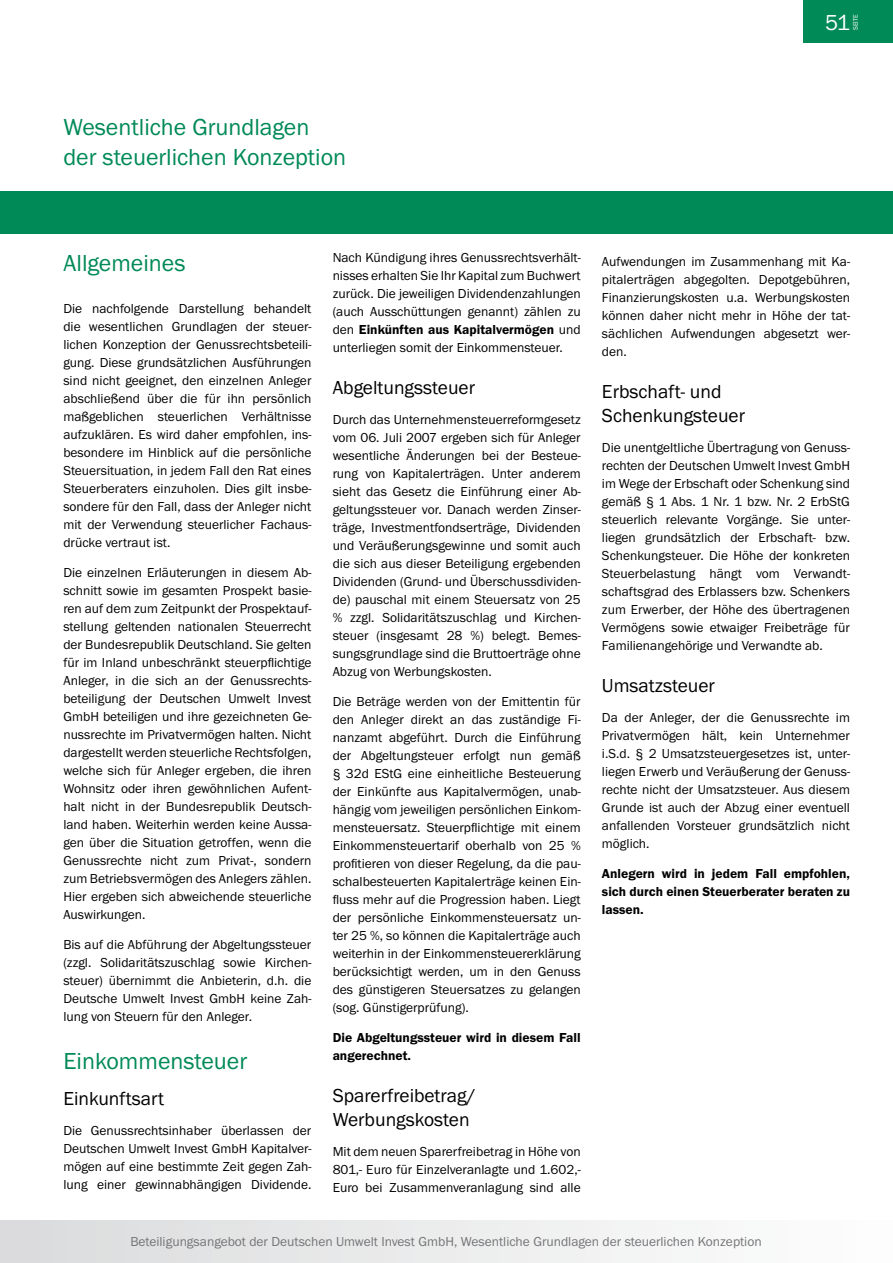
<style>
.page{position:relative;width:893px;height:1263px;background:#fff}
.page>*{position:absolute;margin:0;border:0;box-sizing:border-box;transform-origin:0 0}
.t1{font:24px/30px "Franklin Gothic Itc T";color:#008a57}
.t2{font:22.5px "Franklin Gothic Itc T";color:#fff}
.t3{font:19.5px/24px "Franklin Gothic Itc T";color:#000}
.t4{font:13.5px/18px "Franklin Gothic Itc T";color:#000;text-align:justify}
.t5{font:600 13.5px/18px "Franklin Gothic Itc T";color:#000}
.t6{font:13.5px "Franklin Gothic Itc T";color:#757477}
.t7{font:6.75px "Franklin Gothic Itc T";color:#fff}
.s1{font-weight:600}
</style>
<div class="page">
<div style="left:804px;top:0;width:89px;height:42px;background:#008a57"></div>
<div style="left:0;top:1221px;width:893px;height:42px;background:linear-gradient(to right,#dadbdc,#fefefe)"></div>
<div style="left:0;top:191px;width:893px;height:43px;background:#008a57"></div>
<h2 class="t2" style="left:825px;top:9px;width:27px">51</h2>
<p class="t7" style="left:851px;top:30px;width:18px;rotate:-90deg">SEITE</p>
<h1 class="t1" style="left:63px;top:112px;width:284px">Wesentliche Grundlagen der steuerlichen Konzeption</h1>
<h1 class="t1" style="left:63px;top:247px;width:124px">Allgemeines</h1>
<p class="t4" style="left:63px;top:299px;width:250px">Die nachfolgende Darstellung behandelt die wesentlichen Grundlagen der steuer&shy;lichen Konzeption der Genussrechtsbeteili&shy;gung. Diese grundsätzlichen Ausführungen sind nicht geeignet, den einzelnen Anleger abschließend über die für ihn persönlich maßgeblichen steuerlichen Verhältnisse aufzuklären. Es wird daher empfohlen, ins&shy;besondere im Hinblick auf die persönliche Steuersituation, in jedem Fall den Rat eines Steuerberaters einzuholen. Dies gilt insbe&shy;sondere für den Fall, dass der Anleger nicht mit der Verwendung steuerlicher Fachaus&shy;drücke vertraut ist.</p>
<p class="t4" style="left:63px;top:563px;width:250px">Die einzelnen Erläuterungen in diesem Ab&shy;schnitt sowie im gesamten Prospekt basie&shy;ren auf dem zum Zeitpunkt der Prospektauf&shy;stellung geltenden nationalen Steuerrecht der Bundesrepublik Deutschland. Sie gelten für im Inland unbeschränkt steuerpflichtige Anleger, in die sich an der Genussrechts&shy;beteiligung der Deutschen Umwelt Invest GmbH beteiligen und ihre gezeichneten Ge&shy;nussrechte im Privatvermögen halten. Nicht dargestellt werden steuerliche Rechtsfolgen, welche sich für Anleger ergeben, die ihren Wohnsitz oder ihren gewöhnlichen Aufent&shy;halt nicht in der Bundesrepublik Deutsch&shy;land haben. Weiterhin werden keine Aussa&shy;gen über die Situation getroffen, wenn die Genussrechte nicht zum Privat-, sondern zum Betriebsvermögen des Anlegers zählen.<br>Hier ergeben sich abweichende steuerliche Auswirkungen.</p>
<p class="t4" style="left:63px;top:935px;width:250px">Bis auf die Abführung der Abgeltungssteuer (zzgl. Solidaritätszuschlag sowie Kirchen&shy;steuer) übernimmt die Anbieterin, d.h. die Deutsche Umwelt Invest GmbH keine Zah&shy;lung von Steuern für den Anleger.</p>
<h1 class="t1" style="left:63px;top:1045px;width:185px">Einkommensteuer</h1>
<h3 class="t3" style="left:63px;top:1086px;width:102px">Einkunftsart</h3>
<p class="t4" style="left:63px;top:1121px;width:250px">Die Genussrechtsinhaber überlassen der Deutschen Umwelt Invest GmbH Kapitalver&shy;mögen auf eine bestimmte Zeit gegen Zah&shy;lung einer gewinnabhängigen Dividende.</p>
<p class="t4" style="left:333px;top:249px;width:250px">Nach Kündigung ihres Genussrechtsverhält&shy;nisses erhalten Sie Ihr Kapital zum Buchwert zurück. Die jeweiligen Dividendenzahlungen (auch Ausschüttungen genannt) zählen zu den <span class="s1">Einkünften aus Kapitalvermögen</span> und unterliegen somit der Einkommensteuer.</p>
<h3 class="t3" style="left:333px;top:376px;width:144px">Abgeltungssteuer</h3>
<p class="t4" style="left:333px;top:411px;width:250px">Durch das Unternehmensteuerreformgesetz vom 06. Juli 2007 ergeben sich für Anleger wesentliche Änderungen bei der Besteue&shy;rung von Kapitalerträgen. Unter anderem sieht das Gesetz die Einführung einer Ab&shy;geltungssteuer vor. Danach werden Zinser&shy;träge, Investmentfondserträge, Dividenden und Veräußerungsgewinne und somit auch die sich aus dieser Beteiligung ergebenden Dividenden (Grund- und Überschussdividen&shy;de) pauschal mit einem Steuersatz von 25 % zzgl. Solidaritätszuschlag und Kirchen&shy;steuer (insgesamt 28 %) belegt. Bemes&shy;sungsgrundlage sind die Bruttoerträge ohne Abzug von Werbungskosten.</p>
<p class="t4" style="left:333px;top:693px;width:250px">Die Beträge werden von der Emittentin für den Anleger direkt an das zuständige Fi&shy;nanzamt abgeführt. Durch die Einführung der Abgeltungsteuer erfolgt nun gemäß § 32d EStG eine einheitliche Besteuerung der Einkünfte aus Kapitalvermögen, unab&shy;hängig vom jeweiligen persönlichen Einkom&shy;mensteuersatz. Steuerpflichtige mit einem Einkommensteuertarif oberhalb von 25 % profitieren von dieser Regelung, da die pau&shy;schalbesteuerten Kapitalerträge keinen Ein&shy;fluss mehr auf die Progression haben. Liegt der persönliche Einkommensteuersatz un&shy;ter 25 %, so können die Kapitalerträge auch weiterhin in der Einkommensteuererklärung berücksichtigt werden, um in den Genuss des günstigeren Steuersatzes zu gelangen (sog. Günstigerprüfung).</p>
<p class="t5" style="left:333px;top:1029px;width:249px">Die Abgeltungssteuer wird in diesem Fall angerechnet.</p>
<h3 class="t3" style="left:333px;top:1084px;width:144px">Sparerfreibetrag/<br>Werbungskosten</h3>
<p class="t4" style="left:333px;top:1143px;width:250px">Mit dem neuen Sparerfreibetrag in Höhe von 801,- Euro für Einzelveranlagte und 1.602,- Euro bei Zusammenveranlagung sind alle</p>
<p class="t4" style="left:602px;top:252px;width:250px">Aufwendungen im Zusammenhang mit Ka&shy;pitalerträgen abgegolten. Depotgebühren, Finanzierungskosten u.a. Werbungskosten können daher nicht mehr in Höhe der tat&shy;sächlichen Aufwendungen abgesetzt wer&shy;den.</p>
<h3 class="t3" style="left:602px;top:379px;width:145px">Erbschaft- und<br>Schenkungsteuer</h3>
<p class="t4" style="left:602px;top:438px;width:250px">Die unentgeltliche Übertragung von Genuss&shy;rechten der Deutschen Umwelt Invest GmbH im Wege der Erbschaft oder Schenkung sind gemäß § 1 Abs. 1 Nr. 1 bzw. Nr. 2 ErbStG steuerlich relevante Vorgänge. Sie unter&shy;liegen grundsätzlich der Erbschaft- bzw.<br>Schenkungsteuer. Die Höhe der konkreten Steuerbelastung hängt vom Verwandt&shy;schaftsgrad des Erblassers bzw. Schenkers zum Erwerber, der Höhe des übertragenen Vermögens sowie etwaiger Freibeträge für Familienangehörige und Verwandte ab.</p>
<h3 class="t3" style="left:602px;top:673px;width:115px">Umsatzsteuer</h3>
<p class="t4" style="left:602px;top:708px;width:250px">Da der Anleger, der die Genussrechte im Privatvermögen hält, kein Unternehmer i.S.d. § 2 Umsatzsteuergesetzes ist, unter&shy;liegen Erwerb und Veräußerung der Genuss&shy;rechte nicht der Umsatzsteuer. Aus diesem Grunde ist auch der Abzug einer eventuell anfallenden Vorsteuer grundsätzlich nicht möglich.</p>
<p class="t5" style="left:602px;top:864px;width:250px;text-align:justify">Anlegern wird in jedem Fall empfohlen, sich durch einen Steuerberater beraten zu lassen.</p>
<p class="t6" style="left:130px;top:1234px;width:633px">Beteiligungsangebot der Deutschen Umwelt Invest GmbH, Wesentliche Grundlagen der steuerlichen Konzeption</p>
</div>
